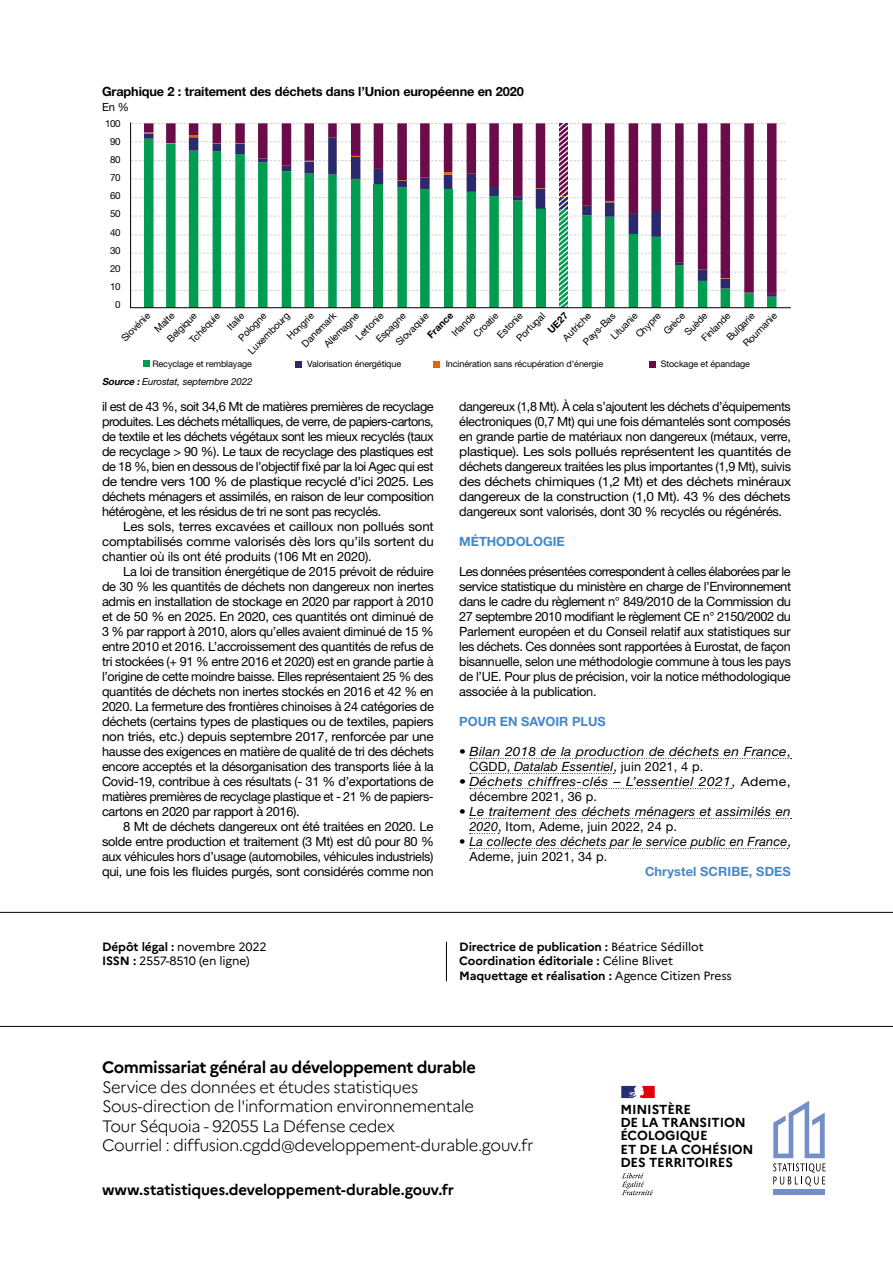
<style>
.page{position:relative;width:893px;height:1263px;background:#fff}
.page>*{position:absolute;margin:0;border:0;box-sizing:border-box;transform-origin:0 0}
.t1{font:300 16.5px/19.5px "Marianne";letter-spacing:-.03em;color:#000}
.t2{font:700 16.5px "Marianne";letter-spacing:-.025em;color:#000}
.t3{font:700 15px "Marianne";letter-spacing:-.015em;color:#000}
.t4{font:700 13.05px/13.4px "Marianne";letter-spacing:-.01em;color:#000}
.t5{font:12.75px/15px "Helvetica Neue LT Std";letter-spacing:-.025em;color:#000;text-align:justify}
.t6{font:12.75px/15px "Helvetica Neue LT Std";letter-spacing:-.025em;color:#000;text-align:justify;scale:1.04 1}
.t7{font:italic 12.75px/15px "Helvetica Neue LT Std";letter-spacing:.015em;color:#000;scale:1.08 1}
.t8{font:italic 12.75px/15px "Helvetica Neue LT Std";letter-spacing:.015em;color:#000;scale:1.06 1}
.t9{font:italic 12.75px/15px "Helvetica Neue LT Std";letter-spacing:.015em;color:#000}
.t10{font:italic 12.75px/15px "Helvetica Neue LT Std";letter-spacing:.015em;color:#000;scale:1.1 1}
.t11{font:700 12.75px "Helvetica Neue LT Std";letter-spacing:-.01em;color:#000}
.t12{font:700 12.75px "Helvetica Neue LT Std";color:#4587c7}
.t13{font:700 12px/14.4px "Marianne";letter-spacing:-.01em;color:#000}
.t14{font:12px/14.4px "Marianne";letter-spacing:-.01em;color:#000}
.t15{font:11.25px "Helvetica Neue LT Std";color:#000}
.t16{font:9.75px/18.1px "Helvetica Neue LT Std";letter-spacing:-.035em;color:#000;text-align:right}
.t17{font:italic 9.75px "Helvetica Neue LT Std";letter-spacing:-.01em;color:#000}
.t18{font:700 9.75px "Helvetica Neue LT Std";color:#000}
.t19{font:9px "Helvetica Neue LT Std";letter-spacing:-.01em;color:#000}
.s1{font-weight:700}
.s2{font-style:normal}
.s3{font-weight:400}
</style>
<div class="page">
<hr style="left:0;top:912px;width:893px;height:1px;background:#000">
<hr style="left:0;top:1026px;width:893px;height:1px;background:#000">
<hr style="left:446px;top:942px;width:1px;height:39px;background:#000">
<div style="left:773px;top:1189px;width:52px;height:5px;background:#738ec8"></div>
<svg style="left:773px;top:1101px;width:53px;height:85px"></svg>
<svg style="left:622px;top:1173px;width:31px;height:22px"></svg>
<svg style="left:621px;top:1086px;width:34px;height:12px"></svg>
<svg style="left:470px;top:758px;width:321px;height:1px"></svg>
<svg style="left:470px;top:773px;width:144px;height:1px"></svg>
<svg style="left:470px;top:788px;width:262px;height:1px"></svg>
<svg style="left:470px;top:818px;width:321px;height:1px"></svg>
<svg style="left:470px;top:833px;width:29px;height:1px"></svg>
<svg style="left:470px;top:848px;width:318px;height:1px"></svg>
<svg style="left:131px;top:123px;width:654px;height:184px"></svg>
<hr style="left:130px;top:122px;width:1px;height:186px;background:#000">
<hr style="left:131px;top:307px;width:660px;height:1px;background:#000">
<div style="left:143px;top:360px;width:6px;height:7px;background:#009c50"></div>
<svg style="left:295px;top:361px;width:6px;height:6px"></svg>
<svg style="left:434px;top:361px;width:6px;height:6px"></svg>
<svg style="left:649px;top:361px;width:6px;height:6px"></svg>
<p class="t11" style="left:102px;top:84px;width:423px">Graphique 2 : traitement des déchets dans l’Union européenne en 2020</p>
<p class="t15" style="left:102px;top:101px;width:29px">En %</p>
<p class="t16" style="left:105px;top:114px;width:17px">100<br>90<br>80<br>70<br>60<br>50<br>40<br>30<br>20<br>10<br>0</p>
<p class="t16" style="left:116px;top:333px;width:38px;rotate:-45deg">Slovénie</p>
<p class="t16" style="left:243px;top:346px;width:55px;rotate:-45deg">Luxembourg</p>
<p class="t16" style="left:391px;top:337px;width:44px;rotate:-45deg">Slovaquie</p>
<p class="t16" style="left:297px;top:339px;width:45px;rotate:-45deg">Danemark</p>
<p class="t16" style="left:447px;top:328px;width:31px;rotate:-45deg">Irlande</p>
<p class="t18" style="left:545px;top:327px;width:26px;rotate:-45deg">UE27</p>
<p class="t16" style="left:511px;top:333px;width:37px;rotate:-45deg">Portugal</p>
<p class="t16" style="left:680px;top:327px;width:29px;rotate:-45deg">Suède</p>
<p class="t16" style="left:738px;top:338px;width:45px;rotate:-45deg">Roumanie</p>
<p class="t16" style="left:150px;top:324px;width:25px;rotate:-45deg">Malte</p>
<p class="t16" style="left:282px;top:331px;width:35px;rotate:-45deg">Hongrie</p>
<p class="t18" style="left:425px;top:332px;width:33px;rotate:-45deg">France</p>
<p class="t16" style="left:578px;top:337px;width:43px;rotate:-45deg">Pays-Bas</p>
<p class="t16" style="left:162px;top:334px;width:39px;rotate:-45deg">Belgique</p>
<p class="t16" style="left:722px;top:332px;width:37px;rotate:-45deg">Bulgarie</p>
<p class="t16" style="left:185px;top:335px;width:40px;rotate:-45deg">Tchéquie</p>
<p class="t16" style="left:558px;top:333px;width:37px;rotate:-45deg">Autriche</p>
<p class="t16" style="left:222px;top:322px;width:21px;rotate:-45deg">Italie</p>
<p class="t16" style="left:351px;top:332px;width:36px;rotate:-45deg">Lettonie</p>
<p class="t16" style="left:492px;top:330px;width:33px;rotate:-45deg">Estonie</p>
<p class="t16" style="left:659px;top:326px;width:27px;rotate:-45deg">Grèce</p>
<p class="t16" style="left:233px;top:333px;width:37px;rotate:-45deg">Pologne</p>
<p class="t16" style="left:371px;top:334px;width:39px;rotate:-45deg">Espagne</p>
<p class="t16" style="left:606px;top:331px;width:35px;rotate:-45deg">Lituanie</p>
<p class="t16" style="left:319px;top:339px;width:46px;rotate:-45deg">Allemagne</p>
<p class="t16" style="left:468px;top:329px;width:32px;rotate:-45deg">Croatie</p>
<p class="t16" style="left:631px;top:329px;width:32px;rotate:-45deg">Chypre</p>
<p class="t16" style="left:696px;top:333px;width:38px;rotate:-45deg">Finlande</p>
<p class="t19" style="left:152px;top:359px;width:101px">Recyclage et remblayage</p>
<p class="t19" style="left:307px;top:359px;width:96px">Valorisation énergétique</p>
<p class="t19" style="left:446px;top:359px;width:159px">Incinération sans récupération d'énergie</p>
<p class="t19" style="left:661px;top:359px;width:91px">Stockage et épandage</p>
<p class="t17" style="left:102px;top:376px;width:152px"><span class="s1">Source :</span>Eurostat, septembre 2022</p>
<p class="t5" style="left:102px;top:399px;width:333px">il est de 43 %, soit 34,6 Mt de matières premières de recyclage produites. Les déchets métalliques, de verre, de papiers-cartons, de textile et les déchets végétaux sont les mieux recyclés (taux de recyclage &gt; 90 %). Le taux de recyclage des plastiques est de 18 %, bien en dessous de l’objectif fixé par la loi Agec qui est de tendre vers 100 % de plastique recyclé d’ici 2025. Les déchets ménagers et assimilés, en raison de leur composition hétérogène, et les résidus de tri ne sont pas recyclés.</p>
<p class="t6" style="left:102px;top:519px;width:320px;text-indent:21px">Les sols, terres excavées et cailloux non pollués sont comptabilisés comme valorisés dès lors qu’ils sortent du chantier où ils ont été produits (106 Mt en 2020).</p>
<p class="t5" style="left:102px;top:564px;width:333px;text-indent:21px">La loi de transition énergétique de 2015 prévoit de réduire de 30 % les quantités de déchets non dangereux non inertes admis en installation de stockage en 2020 par rapport à 2010 et de 50 % en 2025. En 2020, ces quantités ont diminué de 3 % par rapport à 2010, alors qu’elles avaient diminué de 15 % entre 2010 et 2016. L’accroissement des quantités de refus de tri stockées (+ 91 % entre 2016 et 2020) est en grande partie à l’origine de cette moindre baisse. Elles représentaient 25 % des quantités de déchets non inertes stockés en 2016 et 42 % en 2020. La fermeture des frontières chinoises à 24 catégories de déchets (certains types de plastiques ou de textiles, papiers non triés, etc.) depuis septembre 2017, renforcée par une hausse des exigences en matière de qualité de tri des déchets encore acceptés et la désorganisation des transports liée à la Covid-19, contribue à ces résultats (- 31 % d’exportations de matières premières de recyclage plastique et - 21 % de papiers&shy;cartons en 2020 par rapport à 2016).</p>
<p class="t5" style="left:102px;top:819px;width:333px;text-indent:21px">8 Mt de déchets dangereux ont été traitées en 2020. Le solde entre production et traitement (3 Mt) est dû pour 80 % aux véhicules hors d’usage (automobiles, véhicules industriels) qui, une fois les fluides purgés, sont considérés comme non</p>
<p class="t5" style="left:459px;top:399px;width:333px">dangereux (1,8 Mt). À cela s’ajoutent les déchets d’équipements électroniques (0,7 Mt) qui une fois démantelés sont composés en grande partie de matériaux non dangereux (métaux, verre, plastique). Les sols pollués représentent les quantités de déchets dangereux traitées les plus importantes (1,9 Mt), suivis des déchets chimiques (1,2 Mt) et des déchets minéraux dangereux de la construction (1,0 Mt). 43 % des déchets dangereux sont valorisés, dont 30 % recyclés ou régénérés.</p>
<p class="t12" style="left:459px;top:534px;width:107px">MÉTHODOLOGIE</p>
<p class="t5" style="left:459px;top:564px;width:333px">Les données présentées correspondent à celles élaborées par le service statistique du ministère en charge de l’Environnement dans le cadre du règlement n° 849/2010 de la Commission du 27 septembre 2010 modifiant le règlement CE n° 2150/2002 du Parlement européen et du Conseil relatif aux statistiques sur les déchets. Ces données sont rapportées à Eurostat, de façon bisannuelle, selon une méthodologie commune à tous les pays de l’UE. Pour plus de précision, voir la notice méthodologique associée à la publication.</p>
<p class="t12" style="left:459px;top:714px;width:148px">POUR EN SAVOIR PLUS</p>
<p class="t7" style="left:469px;top:744px;width:299px;text-indent:-10px"><span class="s2">•</span> Bilan 2018 de la production de déchets en France<span class="s2">,<br>CGDD,</span> Datalab Essentiel<span class="s2">, juin 2021, 4 p.</span></p>
<p class="t10" style="left:469px;top:774px;width:294px;text-indent:-10px"><span class="s2">•</span> Déchets chiffres-clés – L’essentiel 2021<span class="s2">, Ademe, décembre 2021, 36 p.</span></p>
<p class="t8" style="left:469px;top:804px;width:305px;text-indent:-10px"><span class="s2">•</span> Le traitement des déchets ménagers et assimilés en<br>2020<span class="s2">, Itom, Ademe, juin 2022, 24 p.</span></p>
<p class="t9" style="left:469px;top:834px;width:323px;text-indent:-10px"><span class="s2">•</span> La collecte des déchets par le service public en France<span class="s2">,<br>Ademe, juin 2021, 34 p.</span></p>
<p class="t12" style="left:645px;top:864px;width:147px">Chrystel SCRIBE, SDES</p>
<p class="t14" style="left:102px;top:939px;width:166px"><span class="s1">Dépôt légal :</span> novembre 2022<br><span class="s1">ISSN :</span> 2557-8510 (en ligne)</p>
<p class="t13" style="left:459px;top:939px;width:274px">Directrice de publication : <span class="s3">Béatrice Sédillot<br></span>Coordination éditoriale : <span class="s3">Céline Blivet<br></span>Maquettage et réalisation : <span class="s3">Agence Citizen Press</span></p>
<p class="t2" style="left:102px;top:1057px;width:375px">Commissariat général au développement durable</p>
<p class="t1" style="left:102px;top:1077px;width:433px">Service des données et études statistiques<br>Sous-direction de l'information environnementale<br>Tour Séquoia - 92055 La Défense cedex<br>Courriel : diffusion.cgdd@developpement-durable.gouv.fr</p>
<p class="t3" style="left:102px;top:1180px;width:353px">www.statistiques.developpement-durable.gouv.fr</p>
<p class="t4" style="left:620px;top:1102px;width:135px">MINISTÈRE<br>DE LA TRANSITION<br>ÉCOLOGIQUE<br>ET DE LA COHÉSION<br>DES TERRITOIRES</p>
</div>
